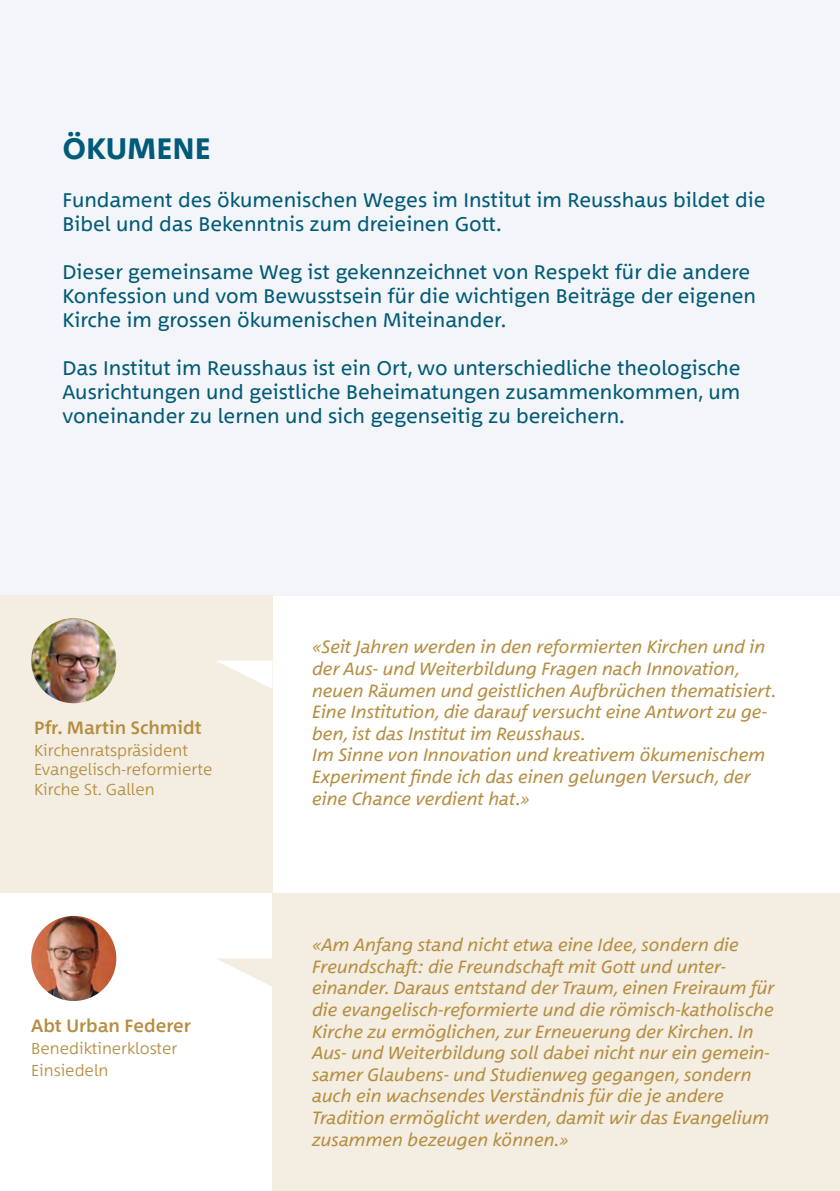
<style>
.page{position:relative;width:840px;height:1191px;background:#fff}
.page>*{position:absolute;margin:0;border:0;box-sizing:border-box;transform-origin:0 0}
.t1{font:700 30px "Between 2";color:#005b78}
.t2{font:20px/24px "Between 2";color:#005b78}
.t3{font:italic 18px/21.6px "Between 2";color:#b58d3f}
.t4{font:500 18px "Between 2";color:#b58d3f}
.t5{font:300 16px/19.2px "Between 2";color:#b58d3f}
</style>
<div class="page">
<div style="left:0;top:0;width:839px;height:595px;background:#f4f5f8"></div>
<div style="left:272px;top:893px;width:567px;height:298px;background:#f4ede2"></div>
<div style="left:0;top:595px;width:272px;height:298px;background:#f4ede2"></div>
<img style="left:31px;top:916px;width:85px;height:85px;border-radius:43px">
<img style="left:31px;top:618px;width:85px;height:85px;border-radius:43px">
<svg style="left:217px;top:661px;width:55px;height:28px"></svg>
<svg style="left:216px;top:958px;width:56px;height:28px"></svg>
<h1 class="t1" style="left:62px;top:130px;width:150px">ÖKUMENE</h1>
<p class="t2" style="left:62px;top:188px;width:704px">Fundament des ökumenischen Weges im Institut im Reusshaus bildet die<br>Bibel und das Bekenntnis zum dreieinen Gott.</p>
<p class="t2" style="left:62px;top:260px;width:694px">Dieser gemeinsame Weg ist gekennzeichnet von Respekt für die andere<br>Konfession und vom Bewusstsein für die wichtigen Beiträge der eigenen<br>Kirche im grossen ökumenischen Miteinander.</p>
<p class="t2" style="left:62px;top:356px;width:679px;text-align:justify">Das Institut im Reusshaus ist ein Ort, wo unterschiedliche theologische Ausrichtungen und geistliche Beheimatungen zusammenkommen, um voneinander zu lernen und sich gegenseitig zu bereichern.</p>
<p class="t4" style="left:34px;top:717px;width:169px">Pfr. Martin Schmidt</p>
<p class="t5" style="left:34px;top:741px;width:180px">Kirchenratspräsident<br>Evangelisch-reformierte<br>Kirche St. Gallen</p>
<p class="t4" style="left:31px;top:1014px;width:161px">Abt Urban Federer</p>
<p class="t5" style="left:31px;top:1037px;width:147px;line-height:22px">Benediktinerkloster<br>Einsiedeln</p>
<p class="t3" style="left:312px;top:635px;width:465px">«Seit Jahren werden in den reformierten Kirchen und in der Aus- und Weiterbildung Fragen nach Innovation, neuen Räumen und geistlichen Aufbrüchen thematisiert.<br>Eine Institution, die darauf versucht eine Antwort zu ge&shy;ben, ist das Institut im Reusshaus.<br>Im Sinne von Innovation und kreativem ökumenischem Experiment finde ich das einen gelungen Versuch, der eine Chance verdient hat.»</p>
<p class="t3" style="left:312px;top:933px;width:463px">«Am Anfang stand nicht etwa eine Idee, sondern die Freundschaft: die Freundschaft mit Gott und unter&shy;einander. Daraus entstand der Traum, einen Freiraum für die evangelisch-reformierte und die römisch-katholische Kirche zu ermöglichen, zur Erneuerung der Kirchen. In Aus- und Weiterbildung soll dabei nicht nur ein gemein&shy;samer Glaubens- und Studienweg gegangen, sondern auch ein wachsendes Verständnis für die je andere Tradition ermöglicht werden, damit wir das Evangelium zusammen bezeugen können.»</p>
</div>
